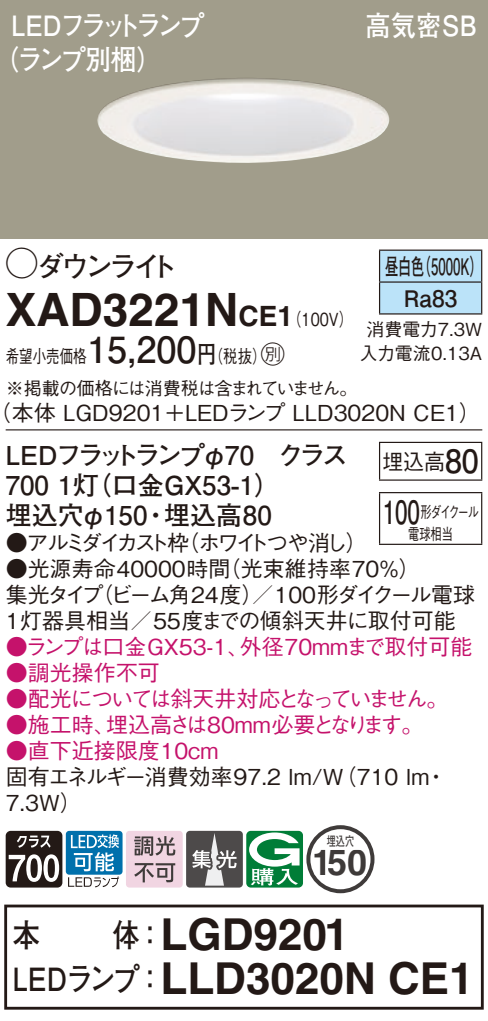
<style>
.page{position:relative;width:488px;height:1021px;background:#fff}
.page>*{position:absolute;margin:0;border:0;box-sizing:border-box;transform-origin:0 0}
.t1{font:700 46px "Helvetica LT Std";color:#231916}
.t2{font:700 44px/44px "Helvetica LT Std";color:#231916;text-align:center}
.t3{font:700 36px "Helvetica LT Std";color:#3e3a39}
.t4{font:700 32px "Futo Go B101 Pro";color:#231916;scale:.85 1}
.t5{font:700 28px/34px "Futo Go B101 Pro";letter-spacing:-.12em;color:#fff;scale:.9 1}
.t6{font:700 28px "Futo Go B101 Pro";letter-spacing:-.15em;color:#231916}
.t7{font:700 28px "Futo Go B101 Pro";letter-spacing:-.06em;color:#fff;scale:.9 1}
.t8{font:700 26px/30px "Futo Go B101 Pro";color:#231916}
.t9{font:700 22.8px/32px "Futo Go B101 Pro";color:#231916;text-align:center;scale:.58 1}
.t10{font:500 22px/26px "Gothic BBB Pro";color:#231916}
.t11{font:500 22px "Gothic BBB Pro";color:#c5126b}
.t12{font:500 22px "Gothic BBB Pro";letter-spacing:-.11em;color:#c5126b}
.t13{font:500 22px "Gothic BBB Pro";letter-spacing:-.165em;color:#231916}
.t14{font:500 22px "Gothic BBB Pro";color:#231916;scale:.95 1}
.t15{font:500 18px/31.6px "Gothic BBB Pro";letter-spacing:-.035em;color:#231916;scale:.75 1}
.t16{font:500 18px/24px "Gothic BBB Pro";color:#231916;text-align:center}
.t17{font:500 16px/22px "Gothic BBB Pro";letter-spacing:-.11em;color:#231916;text-align:center;scale:.7 1}
.t18{font:13.2px "Futo Go B101 Pro Bold 90 pv RKSJ H";color:#3f3b3a;scale:.7 1}
.s1{font-family:"Ford Classification 1";font-weight:400;font-size:32px}
.s2{font-size:28px}
.s3{font-family:"Gothic BBB Pro";font-weight:500;font-size:18px}
.s4{font-family:"Futo Go B101 Pro";font-weight:700;font-size:36px}
.s5{font-family:"Futo Go B101 Pro";font-weight:700;font-size:24px}
.s6{font-family:"Ford Classification 1";font-weight:400;font-size:24px}
.s7{font-family:"Futo Go B101 Pro";font-weight:700;font-size:32px}
.s8{color:#251b18}
.s9{font-family:"Futo Go B101 Pro";font-size:32px}
</style>
<div class="page">
<div style="left:0;top:0;width:488px;height:238px;background:#a19d8b"></div>
<img style="left:97px;top:78px;width:293px;height:85px">
<div style="left:380px;top:251px;width:101px;height:62px;background:#bbe3f9"></div>
<hr style="left:379px;top:249px;width:103px;height:2px;background:#231916">
<hr style="left:379px;top:251px;width:1px;height:30px;background:#231916">
<hr style="left:481px;top:251px;width:1px;height:30px;background:#231916">
<hr style="left:379px;top:281px;width:103px;height:2px;background:#231916">
<hr style="left:379px;top:283px;width:1px;height:30px;background:#231916">
<hr style="left:481px;top:283px;width:1px;height:30px;background:#231916">
<hr style="left:379px;top:313px;width:103px;height:1px;background:#231916">
<hr style="left:6px;top:429px;width:476px;height:1px;background:#231916">
<hr style="left:379px;top:443px;width:1px;height:36px;background:#231916">
<hr style="left:379px;top:442px;width:103px;height:1px;background:#231916">
<hr style="left:481px;top:443px;width:1px;height:36px;background:#231916">
<hr style="left:379px;top:479px;width:103px;height:2px;background:#231916">
<hr style="left:379px;top:493px;width:1px;height:50px;background:#231916">
<hr style="left:379px;top:492px;width:103px;height:1px;background:#231916">
<hr style="left:481px;top:493px;width:1px;height:50px;background:#231916">
<hr style="left:379px;top:543px;width:103px;height:2px;background:#231916">
<svg style="left:6px;top:830px;width:56px;height:57px"></svg>
<div style="left:66px;top:830px;width:56px;height:44px;background:#0070ac;border-radius:3px"></div>
<svg style="left:68px;top:834px;width:51px;height:53px"></svg>
<svg style="left:126px;top:825px;width:248px;height:68px"></svg>
<div style="left:4px;top:904px;width:479px;height:105px;border:3px solid #231916"></div>
<p class="t5" style="left:-7px;top:5px;width:236px;text-indent:18px">LEDフラットランプ（ランプ別梱）</p>
<p class="t7" style="left:365px;top:3px;width:125px">高気密SB</p>
<p class="t6" style="left:6px;top:244px;width:174px"><span class="s1">A</span>ダウンライト</p>
<h1 class="t1" style="left:6px;top:281px;width:349px">XAD3221N<span class="s2">CE1</span><span class="s3">（100V）</span></h1>
<p class="t15" style="left:6px;top:338px;width:470px">希望小売価格<span class="s4">15,200</span><span class="s5">円</span>（税抜）<span class="s6">C<br></span>※掲載の価格には消費税は含まれていません。</p>
<p class="t10" style="left:-10px;top:397px;width:492px">（本体 LGD9201＋LEDランプ LLD3020N CE1）</p>
<p class="t9" style="left:385px;top:247px;width:170px">昼白色（5000K）<br>Ra83</p>
<p class="t16" style="left:359px;top:315px;width:124px">消費電力7.3W入力電流0.13A</p>
<p class="t8" style="left:6px;top:436px;width:343px">LEDフラットランプφ70　クラス<br>700 1灯（口金GX53-1）<br>埋込穴φ150・埋込高80</p>
<p class="t13" style="left:6px;top:525px;width:363px">●アルミダイカスト枠（ホワイトつや消し）</p>
<p class="t10" style="left:6px;top:553px;width:471px">●光源寿命40000時間（光束維持率70％）<br>集光タイプ（ビーム角24度）／100形ダイクール電球<br>1灯器具相当／55度までの傾斜天井に取付可能</p>
<p class="t11" style="left:6px;top:629px;width:468px">●ランプは口金GX53-1、外径70mmまで取付可能</p>
<p class="t11" style="left:6px;top:655px;width:156px">●調光操作不可</p>
<p class="t12" style="left:6px;top:681px;width:444px">●配光については斜天井対応となっていません。</p>
<p class="t11" style="left:6px;top:707px;width:419px">●施工時、埋込高さは80mm必要となります。</p>
<p class="t11" style="left:6px;top:733px;width:214px">●直下近接限度10cm</p>
<p class="t10" style="left:6px;top:761px;width:443px">固有エネルギー消費効率97.2 lm/W（710 lm・<br>7.3W）</p>
<p class="t14" style="left:382px;top:443px;width:103px">埋込高<span class="s7">80</span></p>
<p class="t17" style="left:382px;top:498px;width:139px"><span class="s7">100</span>形ダイクール電球相当</p>
<p class="t18" style="left:327px;top:830px;width:41px">埋込穴</p>
<h3 class="t3" style="left:312px;top:840px;width:57px"><span class="s8">1</span>50</h3>
<h2 class="t2" style="left:13px;top:911px;width:462px"><span class="s9">体：</span>LGD9201<br><span class="s9">LEDランプ：</span>LLD3020N CE1</h2>
<h3 class="t4" style="left:13px;top:909px;width:34px">本</h3>
</div>
